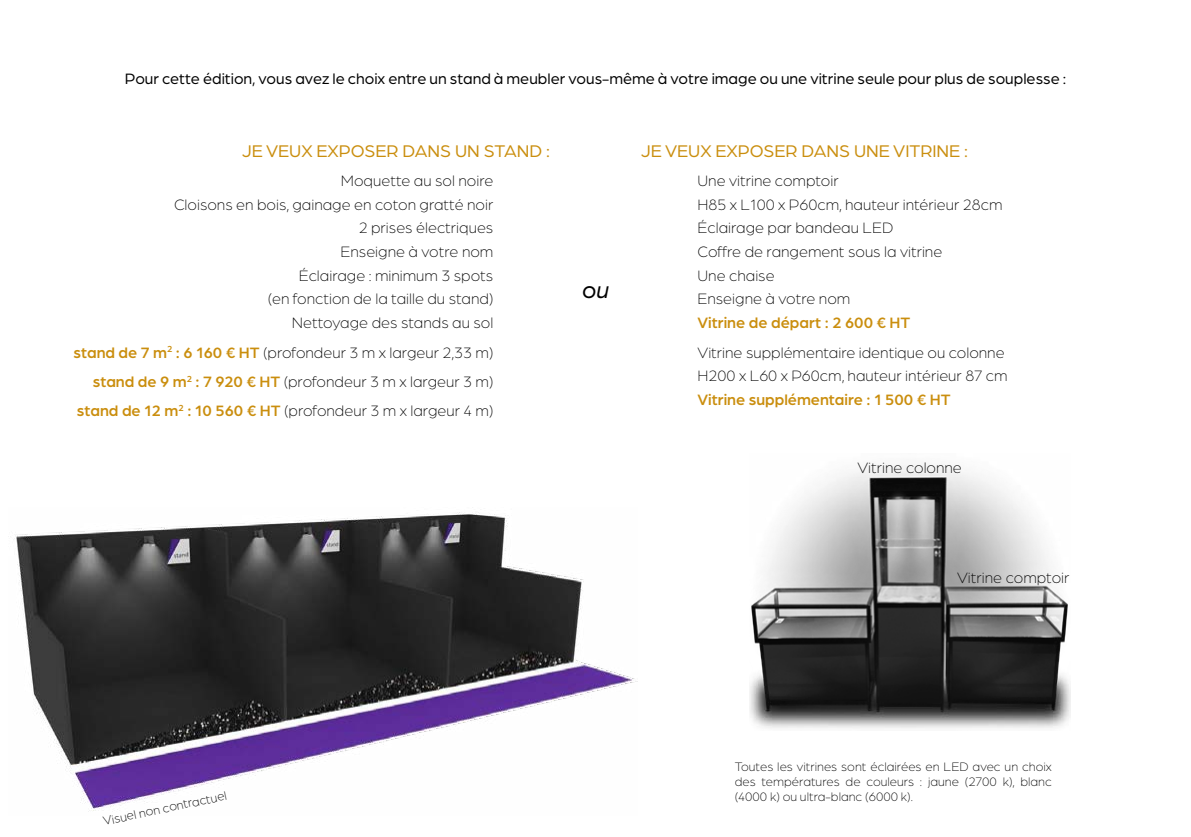
<style>
.page{position:relative;width:1191px;height:837px;background:#fff}
.page>*{position:absolute;margin:0;border:0;box-sizing:border-box;transform-origin:0 0}
.t1{font:italic 24px "Arboria";color:#000}
.t2{font:18px "Arboria";color:#ca8e0e}
.t3{font:300 16px/23.7px "Arboria";color:#000;text-align:right}
.t4{font:16px "Arboria";color:#000}
.t5{font:500 16px "Arboria";color:#ca8e0e}
.t6{font:300 13px/15px "Arboria";color:#000;text-align:justify}
.s1{font-weight:500;color:#ca8e0e}
</style>
<div class="page">
<img style="left:14px;top:512px;width:624px;height:300px">
<img style="left:749px;top:465px;width:321px;height:264px">
<p class="t4" style="left:125px;top:68px;width:943px">Pour cette édition, vous avez le choix entre un stand à meubler vous-même à votre image ou une vitrine seule pour plus de souplesse :</p>
<p class="t2" style="left:242px;top:139px;width:310px">JE VEUX EXPOSER DANS UN STAND :</p>
<p class="t3" style="left:174px;top:168px;width:321px">Moquette au sol noire<br>Cloisons en bois, gainage en coton gratté noir<br>2 prises électriques<br>Enseigne à votre nom<br>Éclairage : minimum 3 spots<br>(en fonction de la taille du stand)<br>Nettoyage des stands au sol</p>
<p class="t3" style="left:74px;top:337px;width:421px;line-height:29.3px"><span class="s1">stand de 7 m</span><sup>2</sup> <span class="s1">: 6 160 € HT</span> (profondeur 3 m x largeur 2,33 m) <span class="s1">stand de 9 m</span><sup>2</sup> <span class="s1">: 7 920 € HT</span> (profondeur 3 m x largeur 3 m) <span class="s1">stand de 12 m</span><sup>2</sup> <span class="s1">: 10 560 € HT</span> (profondeur 3 m x largeur 4 m)</p>
<h1 class="t1" style="left:582px;top:274px;width:29px">ou</h1>
<p class="t2" style="left:641px;top:139px;width:329px">JE VEUX EXPOSER DANS UNE VITRINE :</p>
<p class="t3" style="left:697px;top:168px;width:306px;text-align:left">Une vitrine comptoir<br>H85 x L100 x P60cm, hauteur intérieur 28cm<br>Éclairage par bandeau LED<br>Coffre de rangement sous la vitrine<br>Une chaise<br>Enseigne à votre nom</p>
<p class="t5" style="left:697px;top:312px;width:214px">Vitrine de départ : 2 600 € HT</p>
<p class="t3" style="left:697px;top:340px;width:311px;text-align:left">Vitrine supplémentaire identique ou colonne<br>H200 x L60 x P60cm, hauteur intérieur 87 cm</p>
<p class="t5" style="left:697px;top:388px;width:254px">Vitrine supplémentaire : 1 500 € HT</p>
<p class="t3" style="left:857px;top:455px;width:106px">Vitrine colonne</p>
<p class="t3" style="left:957px;top:564px;width:114px">Vitrine comptoir</p>
<p class="t6" style="left:102px;top:813px;width:127px;rotate:-12deg">Visuel non contractuel</p>
<p class="t6" style="left:734px;top:758px;width:318px">Toutes les vitrines sont éclairées en LED avec un choix des températures de couleurs : jaune (2700 k), blanc (4000 k) ou ultra-blanc (6000 k).</p>
</div>
